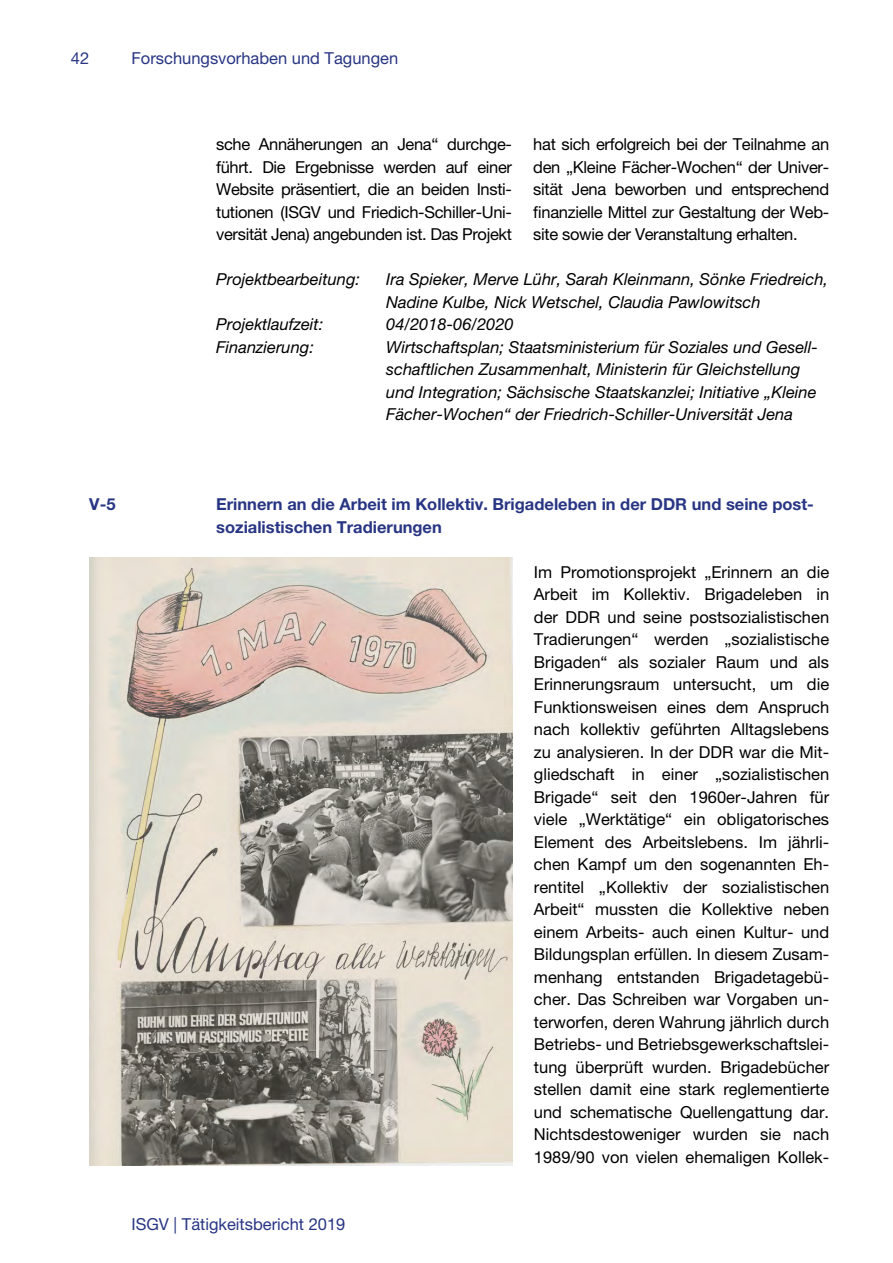
<style>
.page{position:relative;width:893px;height:1263px;background:#fff}
.page>*{position:absolute;margin:0;border:0;box-sizing:border-box;transform-origin:0 0}
.Absatz{font:16.5px/22.5px "Helvetica Neue LT Pro";letter-spacing:-.02em;color:#000;text-align:justify}
.C_Projektzeile{font:italic 16.5px/22.5px "Helvetica Neue LT Pro";color:#000}
.C_Ü4_mit_Abstand{font:700 16.5px/22.5px "Helvetica Neue LT Pro";color:#283583}
.t1{font:16.5px "Helvetica Neue LT Pro";color:#283583}
.SG_V_Kachel_links{font:700 16.5px "Helvetica Neue LT Pro";color:#283583}
</style>
<div class="page">
<img style="left:89px;top:557px;width:424px;height:608px">
<p class="t1" style="left:71px;top:48px;width:20px">42</p>
<p class="t1" style="left:131px;top:48px;width:268px">Forschungsvorhaben und Tagungen</p>
<p class="Absatz" style="left:216px;top:133px;width:297px">sche Annäherungen an Jena“ durchge&shy;führt. Die Ergebnisse werden auf einer Website präsentiert, die an beiden Insti&shy;tutionen (ISGV und Friedich-Schiller-Uni&shy;versität Jena) angebunden ist. Das Projekt</p>
<p class="Absatz" style="left:533px;top:133px;width:297px">hat sich erfolgreich bei der Teilnahme an den „Kleine Fächer-Wochen“ der Univer&shy;sität Jena beworben und entsprechend finanzielle Mittel zur Gestaltung der Web&shy;site sowie der Veranstaltung erhalten.</p>
<p class="C_Projektzeile" style="left:216px;top:268px;width:145px">Projektbearbeitung:</p>
<p class="C_Projektzeile" style="left:386px;top:268px;width:443px">Ira Spieker, Merve Lühr, Sarah Kleinmann, Sönke Friedreich,<br>Nadine Kulbe, Nick Wetschel, Claudia Pawlowitsch</p>
<p class="C_Projektzeile" style="left:216px;top:313px;width:109px">Projektlaufzeit:</p>
<p class="C_Projektzeile" style="left:386px;top:313px;width:129px">04/2018‑06/2020</p>
<p class="C_Projektzeile" style="left:216px;top:335px;width:99px">Finanzierung:</p>
<p class="C_Projektzeile" style="left:386px;top:335px;width:433px">Wirtschaftsplan; Staatsministerium für Soziales und Gesell‑ schaftlichen Zusammenhalt, Ministerin für Gleichstellung und Integration; Sächsische Staatskanzlei; Initiative „Kleine Fächer-Wochen“ der Friedrich-Schiller-Universität Jena</p>
<p class="SG_V_Kachel_links" style="left:89px;top:494px;width:28px">V-5</p>
<p class="C_Ü4_mit_Abstand" style="left:216px;top:493px;width:599px">Erinnern an die Arbeit im Kollektiv. Brigadeleben in der DDR und seine post&shy;sozialistischen Tradierungen</p>
<p class="Absatz" style="left:534px;top:560px;width:297px">Im Promotionsprojekt „Erinnern an die Arbeit im Kollektiv. Brigadeleben in der DDR und seine postsozialistischen Tradierungen“ werden „sozialistische Brigaden“ als sozialer Raum und als Erinnerungsraum untersucht, um die Funktionsweisen eines dem Anspruch nach kollektiv geführten Alltagslebens zu analysieren. In der DDR war die Mit&shy;gliedschaft in einer „sozialistischen Brigade“ seit den 1960er-Jahren für viele „Werktätige“ ein obligatorisches Element des Arbeitslebens. Im jährli&shy;chen Kampf um den sogenannten Eh&shy;rentitel „Kollektiv der sozialistischen Arbeit“ mussten die Kollektive neben einem Arbeits- auch einen Kultur- und Bildungsplan erfüllen. In diesem Zusam&shy;menhang entstanden Brigadetagebü&shy;cher. Das Schreiben war Vorgaben un&shy;terworfen, deren Wahrung jährlich durch Betriebs- und Betriebsgewerkschaftslei&shy;tung überprüft wurden. Brigadebücher stellen damit eine stark reglementierte und schematische Quellengattung dar.<br>Nichtsdestoweniger wurden sie nach 1989/90 von vielen ehemaligen Kollek-</p>
<p class="t1" style="left:131px;top:1214px;width:215px">ISGV | Tätigkeitsbericht 2019</p>
</div>
